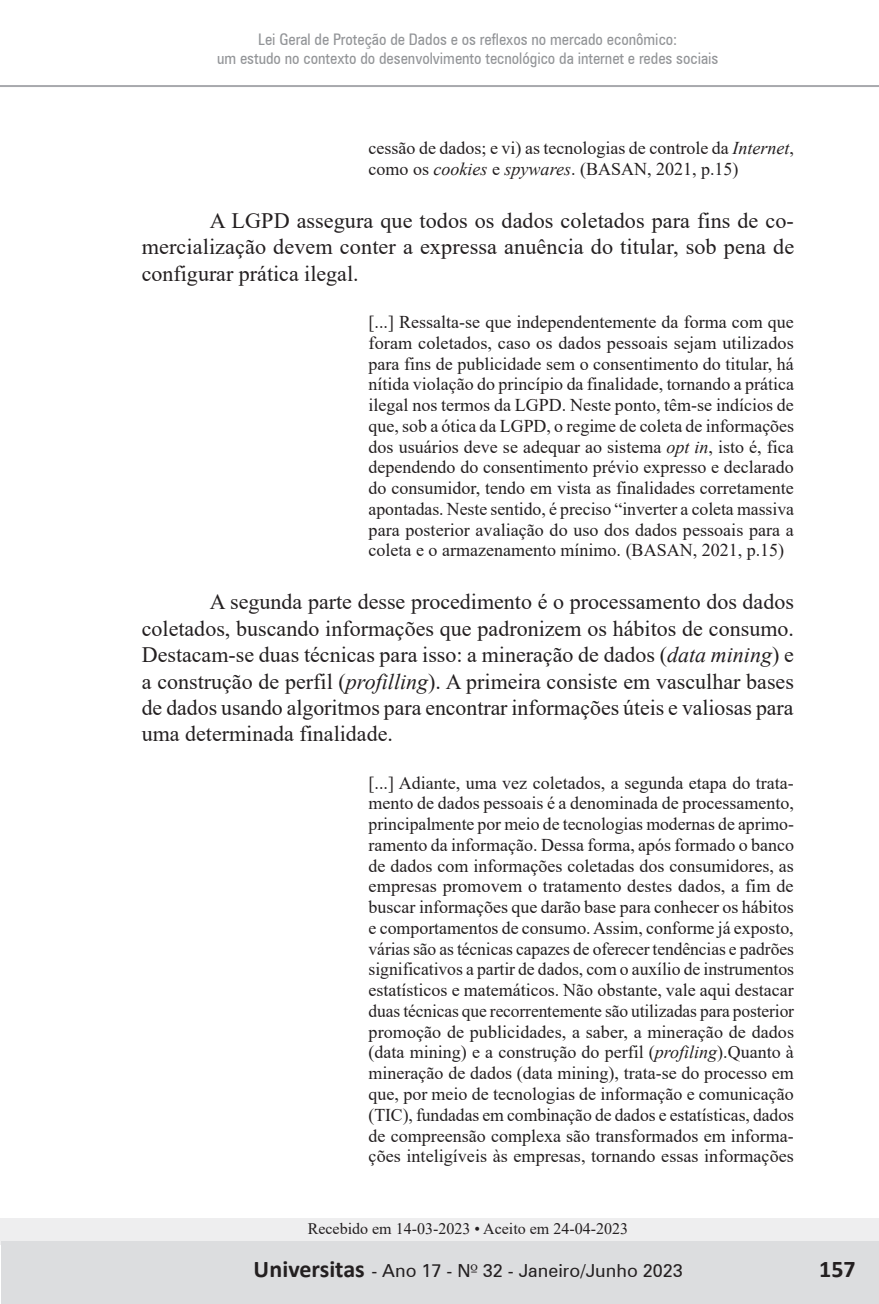
<style>
.page{position:relative;width:879px;height:1304px;background:#fff}
.page>*{position:absolute;margin:0;border:0;box-sizing:border-box;transform-origin:0 0}
.t1{font:700 24px "Calibri";color:#231f20}
.t2{font:22px/26.4px "Times New Roman";color:#231f20;text-align:justify}
.t3{font:18px/20.8px "Times New Roman";color:#231f20;text-align:justify}
.t4{font:18px "Zurich BT";color:#231f20}
.t5{font:condensed 16px/18.8px "Zurich BT";color:#939598;text-align:center}
.t6{font:16px "Times New Roman";color:#231f20}
.s1{font-style:italic}
.s2{font-family:"Zapf Humanist 601 BT"}
</style>
<div class="page">
<div style="left:0;top:1218px;width:879px;height:27px;background:#eeeeef"></div>
<div style="left:1px;top:1242px;width:878px;height:62px;background:#dcdddf"></div>
<hr style="left:0;top:85px;width:879px;height:2px;background:#a8a9ad">
<p class="t5" style="left:217px;top:30px;width:503px">Lei Geral de Proteção de Dados e os reflexos no mercado econômico:<br>um estudo no contexto do desenvolvimento tecnológico da internet e redes sociais</p>
<p class="t3" style="left:369px;top:137px;width:427px">cessão de dados; e vi) as tecnologias de controle da <span class="s1">Internet</span>, como os <span class="s1">cookies</span> e <span class="s1">spywares</span>. (BASAN, 2021, p.15)</p>
<p class="t2" style="left:142px;top:207px;width:654px;text-indent:68px">A LGPD assegura que todos os dados coletados para fins de co&shy;mercialização devem conter a expressa anuência do titular, sob pena de configurar prática ilegal.</p>
<p class="t3" style="left:369px;top:311px;width:427px">[...] Ressalta-se que independentemente da forma com que foram coletados, caso os dados pessoais sejam utilizados para fins de publicidade sem o consentimento do titular, há nítida violação do princípio da finalidade, tornando a prática ilegal nos termos da LGPD. Neste ponto, têm-se indícios de que, sob a ótica da LGPD, o regime de coleta de informações dos usuários deve se adequar ao sistema <span class="s1">opt in</span>, isto é, fica dependendo do consentimento prévio expresso e declarado do consumidor, tendo em vista as finalidades corretamente apontadas. Neste sentido, é preciso “inverter a coleta massiva para posterior avaliação do uso dos dados pessoais para a coleta e o armazenamento mínimo. (BASAN, 2021, p.15)</p>
<p class="t2" style="left:142px;top:588px;width:653px;text-indent:68px">A segunda parte desse procedimento é o processamento dos dados coletados, buscando informações que padronizem os hábitos de consumo.<br>Destacam-se duas técnicas para isso: a mineração de dados (<span class="s1">data mining</span>) e a construção de perfil (<span class="s1">profilling</span>). A primeira consiste em vasculhar bases de dados usando algoritmos para encontrar informações úteis e valiosas para uma determinada finalidade.</p>
<p class="t3" style="left:369px;top:772px;width:427px">[...] Adiante, uma vez coletados, a segunda etapa do trata&shy;mento de dados pessoais é a denominada de processamento, principalmente por meio de tecnologias modernas de aprimo&shy;ramento da informação. Dessa forma, após formado o banco de dados com informações coletadas dos consumidores, as empresas promovem o tratamento destes dados, a fim de buscar informações que darão base para conhecer os hábitos e comportamentos de consumo. Assim, conforme já exposto, várias são as técnicas capazes de oferecer tendências e padrões significativos a partir de dados, com o auxílio de instrumentos estatísticos e matemáticos. Não obstante, vale aqui destacar duas técnicas que recorrentemente são utilizadas para posterior promoção de publicidades, a saber, a mineração de dados (data mining) e a construção do perfil (<span class="s1">profiling</span>).Quanto à mineração de dados (data mining), trata-se do processo em que, por meio de tecnologias de informação e comunicação (TIC), fundadas em combinação de dados e estatísticas, dados de compreensão complexa são transformados em informa&shy;ções inteligíveis às empresas, tornando essas informações</p>
<p class="t6" style="left:308px;top:1218px;width:322px">Recebido em 14-03-2023 • Aceito em 24-04-2023</p>
<p class="t4" style="left:372px;top:1260px;width:255px">- Ano 2 - N<span class="s2">º</span> 3 - Julho/Dezembr</p>
<p class="t4" style="left:662px;top:1260px;width:21px">09</p>
<h1 class="t1" style="left:820px;top:1252px;width:38px">157</h1>
<h1 class="t1" style="left:254px;top:1252px;width:113px">Universitas</h1>
<p class="t4" style="left:421px;top:1260px;width:263px">17 - N<span class="s2">º</span> 32 - Janeiro/Junho 2023</p>
</div>
